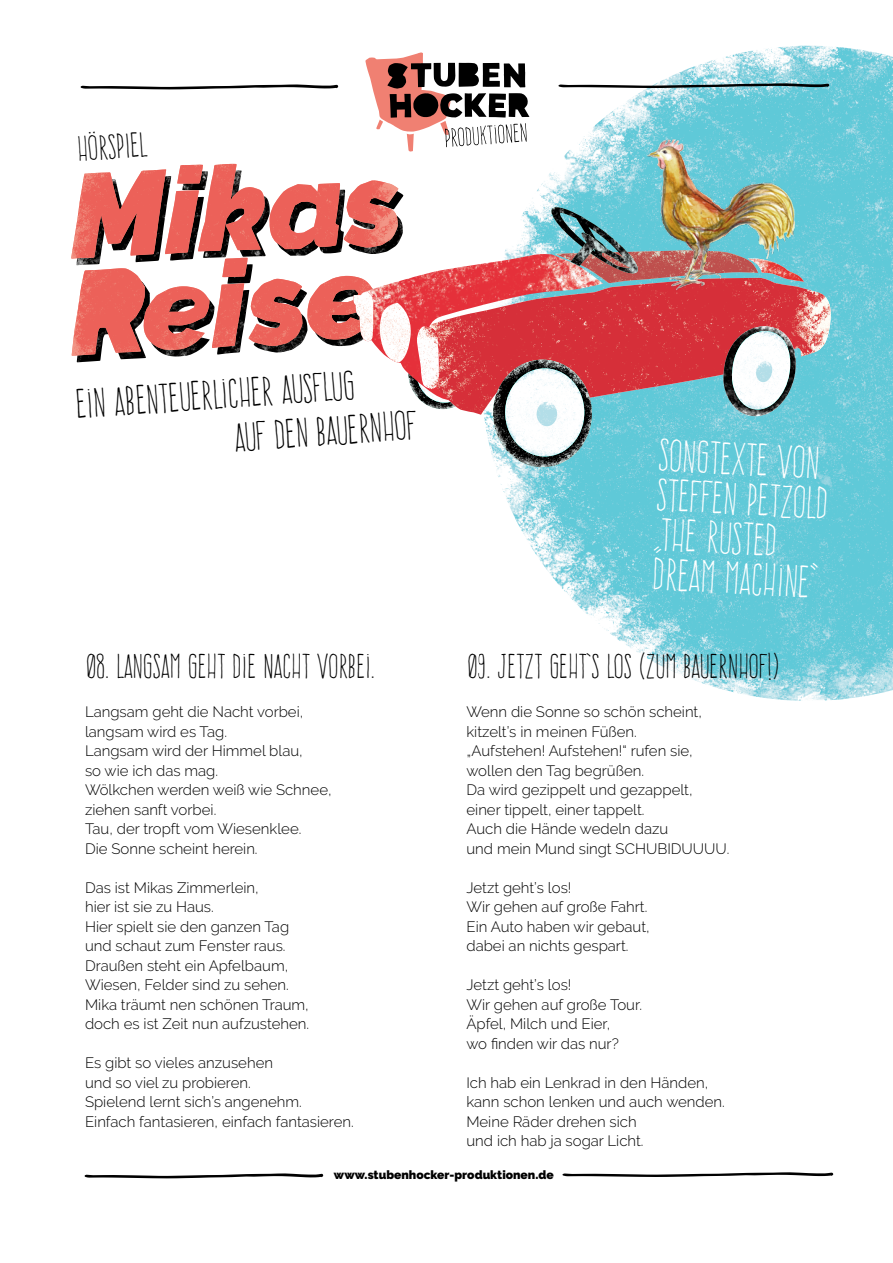
<style>
.page{position:relative;width:893px;height:1263px;background:#fff}
.page>*{position:absolute;margin:0;border:0;box-sizing:border-box;transform-origin:0 0}
.t1{font:39.6px/39.8px "Frente H1";color:#fff}
.t2{font:36px/44.1px "Frente H1";color:#000}
.t3{font:30.3px "Frente H1";color:#000}
.t4{font:30px "Frente H1";color:#000}
.t5{font:300 15px/19.5px "Raleway";color:#000}
.t6{font:900 12px "Raleway";color:#000}
</style>
<div class="page">
<svg style="left:365px;top:52px;width:116px;height:100px"></svg>
<svg style="left:80px;top:84px;width:258px;height:5px"></svg>
<img style="left:481px;top:46px;width:412px;height:655px">
<svg style="left:71px;top:180px;width:327px;height:176px"></svg>
<img style="left:71px;top:164px;width:194px;height:95px">
<img style="left:420px;top:278px;width:411px;height:137px">
<img style="left:355px;top:254px;width:248px;height:146px">
<svg style="left:723px;top:326px;width:73px;height:90px"></svg>
<img style="left:756px;top:361px;width:16px;height:21px">
<svg style="left:353px;top:291px;width:87px;height:98px"></svg>
<img style="left:417px;top:326px;width:23px;height:63px">
<svg style="left:548px;top:203px;width:256px;height:80px"></svg>
<img style="left:570px;top:233px;width:36px;height:33px">
<img style="left:493px;top:360px;width:99px;height:107px">
<img style="left:505px;top:368px;width:79px;height:88px">
<img style="left:537px;top:402px;width:20px;height:24px">
<img style="left:642px;top:132px;width:160px;height:160px">
<svg style="left:84px;top:1173px;width:239px;height:5px"></svg>
<svg style="left:562px;top:1172px;width:271px;height:5px"></svg>
<svg style="left:654px;top:546px;width:7px;height:7px"></svg>
<h3 class="t3" style="left:76px;top:132px;width:71px;rotate:-4deg">HÖRSPIEL</h3>
<h2 class="t2" style="left:229px;top:371px;width:184px;text-indent:-156px;rotate:-4deg">EIN ABENTEUERLICHER AUSFLUG<br>AUF DEN BAUERNHOF</h2>
<h3 class="t4" style="left:85px;top:649px;width:291px">08. LANGSAM GEHT DIE NACHT VORBEI.</h3>
<p class="t5" style="left:85px;top:702px;width:248px">Langsam geht die Nacht vorbei, langsam wird es Tag.<br>Langsam wird der Himmel blau,<br>so wie ich das mag.<br>Wölkchen werden weiß wie Schnee, ziehen sanft vorbei.<br>Tau, der tropft vom Wiesenklee.<br>Die Sonne scheint herein.</p>
<p class="t5" style="left:85px;top:877px;width:226px">Das ist Mikas Zimmerlein,<br>hier ist sie zu Haus.<br>Hier spielt sie den ganzen Tag und schaut zum Fenster raus.<br>Draußen steht ein Apfelbaum,<br>Wiesen, Felder sind zu sehen.<br>Mika träumt nen schönen Traum, doch es ist Zeit nun aufzustehen.</p>
<p class="t5" style="left:85px;top:1053px;width:270px">Es gibt so vieles anzusehen<br>und so viel zu probieren.<br>Spielend lernt sich’s angenehm.<br>Einfach fantasieren, einfach fantasieren.</p>
<h1 class="t1" style="left:659px;top:434px;width:173px;rotate:3deg">SONGTEXTE VON<br>STEFFEN PETZOLD</h1>
<h1 class="t1" style="left:655px;top:514px;width:166px;rotate:3deg">THE RUSTED<br>DREAM MACHINE”</h1>
<h3 class="t4" style="left:466px;top:649px;width:315px">09. JETZT GEHT’S LOS (ZUM BAUERNHOF!)</h3>
<p class="t5" style="left:466px;top:702px;width:264px">Wenn die Sonne so schön scheint, kitzelt’s in meinen Füßen.<br>„Aufstehen! Aufstehen!“ rufen sie, wollen den Tag begrüßen.<br>Da wird gezippelt und gezappelt, einer tippelt, einer tappelt.<br>Auch die Hände wedeln dazu<br>und mein Mund singt SCHUBIDUUUU.</p>
<p class="t5" style="left:466px;top:877px;width:185px">Jetzt geht’s los!<br>Wir gehen auf große Fahrt.<br>Ein Auto haben wir gebaut, dabei an nichts gespart.</p>
<p class="t5" style="left:466px;top:975px;width:177px">Jetzt geht’s los!<br>Wir gehen auf große Tour.<br>Äpfel, Milch und Eier,<br>wo finden wir das nur?</p>
<p class="t5" style="left:466px;top:1072px;width:260px">Ich hab ein Lenkrad in den Händen, kann schon lenken und auch wenden.<br>Meine Räder drehen sich<br>und ich hab ja sogar Licht.</p>
<p class="t6" style="left:334px;top:1168px;width:221px">www.stubenhocker-produktionen.de</p>
</div>
